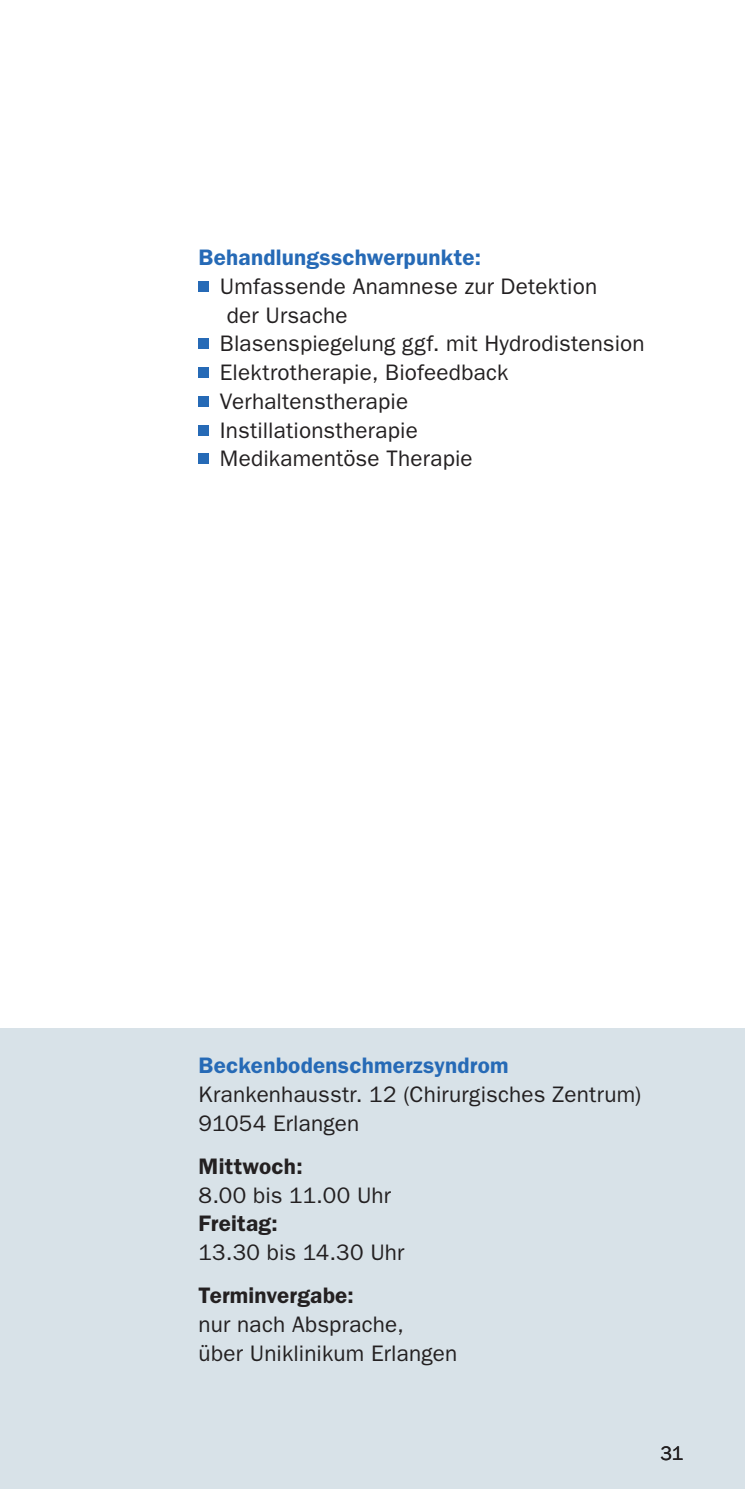
<style>
.page{position:relative;width:745px;height:1489px;background:#fff}
.page>*{position:absolute;margin:0;border:0;box-sizing:border-box;transform-origin:0 0}
.t1{font:22.5px/28.8px "Franklin Gothic LT";letter-spacing:.01em;color:#232021}
.t2{font:600 22.5px "Franklin Gothic LT";letter-spacing:.01em;color:#266ab6}
.t3{font:600 22.5px "Franklin Gothic LT";letter-spacing:.01em;color:#232021}
.t4{font:20px "Franklin Gothic";color:#232021}
</style>
<div class="page">
<div style="left:0;top:1028px;width:744px;height:460px;background:#d8e2e8"></div>
<div style="left:198px;top:281px;width:11px;height:10px;background:#266ab6"></div>
<div style="left:198px;top:339px;width:11px;height:10px;background:#266ab6"></div>
<div style="left:198px;top:367px;width:11px;height:10px;background:#266ab6"></div>
<div style="left:198px;top:396px;width:11px;height:10px;background:#266ab6"></div>
<div style="left:198px;top:425px;width:11px;height:10px;background:#266ab6"></div>
<div style="left:198px;top:454px;width:11px;height:10px;background:#266ab6"></div>
<p class="t2" style="left:198px;top:244px;width:284px">Behandlungsschwerpunkte:</p>
<p class="t1" style="left:220px;top:272px;width:426px">Umfassende Anamnese zur Detektion<br>der Ursache<br>Blasenspiegelung ggf. mit Hydrodistension<br>Elektrotherapie, Biofeedback<br>Verhaltenstherapie<br>Instillationstherapie<br>Medikamentöse Therapie</p>
<p class="t2" style="left:198px;top:1052px;width:311px">Beckenbodenschmerzsyndrom</p>
<p class="t1" style="left:198px;top:1080px;width:444px">Krankenhausstr. 12 (Chirurgisches Zentrum)<br>91054 Erlangen</p>
<p class="t3" style="left:198px;top:1152px;width:106px">Mittwoch:</p>
<p class="t1" style="left:198px;top:1180px;width:194px">8.00 bis 11.00 Uhr</p>
<p class="t3" style="left:198px;top:1210px;width:81px">Freitag:</p>
<p class="t1" style="left:198px;top:1238px;width:207px">13.30 bis 14.30 Uhr</p>
<p class="t3" style="left:198px;top:1281px;width:157px">Terminvergabe:</p>
<p class="t1" style="left:198px;top:1309px;width:260px">nur nach Absprache,<br>über Uniklinikum Erlangen</p>
<p class="t4" style="left:660px;top:1441px;width:24px">31</p>
</div>
